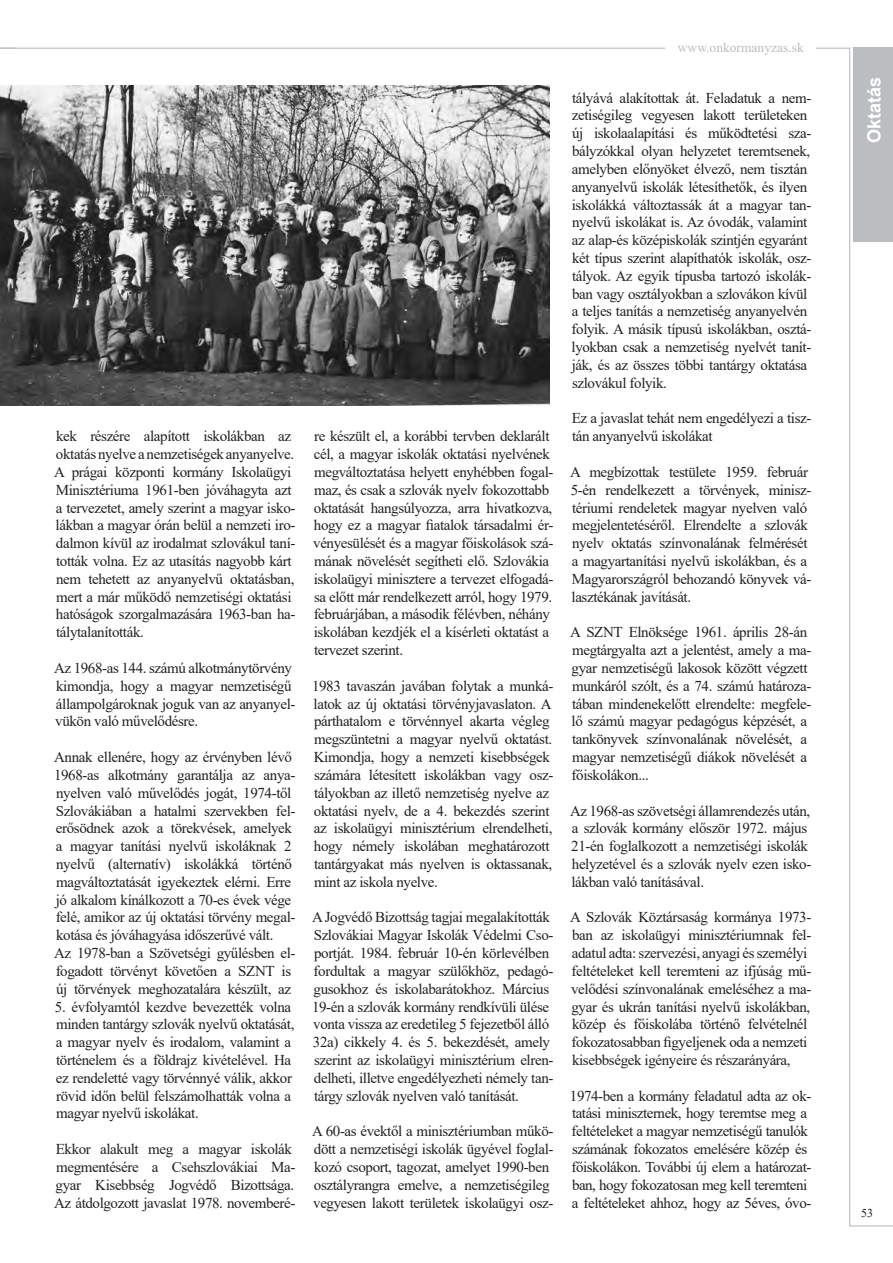
<style>
.page{position:relative;width:893px;height:1263px;background:#fff}
.page>*{position:absolute;margin:0;border:0;box-sizing:border-box;transform-origin:0 0}
.t1{font:700 18px "Arial";color:#fff}
.t2{font:15px/17.9px "Times New Roman";letter-spacing:-.025em;color:#231f20}
.t3{font:13.5px "Times New Roman";color:#bcbdc0}
.t4{font:12px "Times New Roman";color:#231f20}
</style>
<div class="page">
<svg style="left:816px;top:47px;width:77px;height:1180px"></svg>
<div style="left:853px;top:48px;width:40px;height:194px;background:#bcbdc0"></div>
<hr style="left:0;top:48px;width:665px;height:1px;background:#bcbdc0">
<img style="left:0;top:85px;width:550px;height:321px">
<p class="t2" style="left:54px;top:427px;width:243px">kek részére alapított iskolákban az oktatás nyelve a nemzetiségek anyanyelve.<br>A prágai központi kormány Iskolaügyi Minisztériuma 1961-ben jóváhagyta azt a tervezetet, amely szerint a magyar isko&shy;lákban a magyar órán belül a nemzeti iro&shy;dalmon kívül az irodalmat szlovákul taní&shy;tották volna. Ez az utasítás nagyobb kárt nem tehetett az anyanyelvű oktatásban, mert a már működő nemzetiségi oktatási hatóságok szorgalmazására 1963-ban ha&shy;tálytalanították.</p>
<p class="t2" style="left:54px;top:658px;width:243px">Az 1968-as 144. számú alkotmánytörvény kimondja, hogy a magyar nemzetiségű állampolgároknak joguk van az anyanyel&shy;vükön való művelődésre.</p>
<p class="t2" style="left:54px;top:748px;width:243px">Annak ellenére, hogy az érvényben lévő 1968-as alkotmány garantálja az anya&shy;nyelven való művelődés jogát, 1974-től Szlovákiában a hatalmi szervekben fel&shy;erősödnek azok a törekvések, amelyek a magyar tanítási nyelvű iskoláknak 2 nyelvű (alternatív) iskolákká történő magváltoztatását igyekeztek elérni. Erre jó alkalom kínálkozott a 70-es évek vége felé, amikor az új oktatási törvény megal&shy;kotása és jóváhagyása időszerűvé vált.</p>
<p class="t2" style="left:54px;top:944px;width:243px">Az 1978-ban a Szövetségi gyűlésben el&shy;fogadott törvényt követően a SZNT is új törvények meghozatalára készült, az</p>
<p class="t2" style="left:55px;top:997px;width:241px">5. évfolyamtól kezdve bevezették volna minden tantárgy szlovák nyelvű oktatását, a magyar nyelv és irodalom, valamint a történelem és a földrajz kivételével. Ha ez rendeletté vagy törvénnyé válik, akkor rövid időn belül felszámolhatták volna a magyar nyelvű iskolákat.</p>
<p class="t2" style="left:54px;top:1140px;width:243px">Ekkor alakult meg a magyar iskolák megmentésére a Csehszlovákiai Ma&shy;gyar Kisebbség Jogvédő Bizottsága.<br>Az átdolgozott javaslat 1978. novemberé-</p>
<p class="t2" style="left:313px;top:427px;width:242px">re készült el, a korábbi tervben deklarált cél, a magyar iskolák oktatási nyelvének megváltoztatása helyett enyhébben fogal&shy;maz, és csak a szlovák nyelv fokozottabb oktatását hangsúlyozza, arra hivatkozva, hogy ez a magyar fiatalok társadalmi ér&shy;vényesülését és a magyar főiskolások szá&shy;mának növelését segítheti elő. Szlovákia iskolaügyi minisztere a tervezet elfogadá&shy;sa előtt már rendelkezett arról, hogy 1979. februárjában, a második félévben, néhány iskolában kezdjék el a kísérleti oktatást a tervezet szerint.</p>
<p class="t2" style="left:312px;top:676px;width:243px">1983 tavaszán javában folytak a munká&shy;latok az új oktatási törvényjavaslaton. A párthatalom e törvénnyel akarta végleg megszüntetni a magyar nyelvű oktatást.<br>Kimondja, hogy a nemzeti kisebbségek számára létesített iskolákban vagy osz&shy;tályokban az illető nemzetiség nyelve az oktatási nyelv, de a 4. bekezdés szerint az iskolaügyi minisztérium elrendelheti, hogy némely iskolában meghatározott tantárgyakat más nyelven is oktassanak, mint az iskola nyelve.</p>
<p class="t2" style="left:312px;top:908px;width:243px">A Jogvédő Bizottság tagjai megalakították Szlovákiai Magyar Iskolák Védelmi Cso&shy;portját. 1984. február 10-én körlevélben fordultak a magyar szülőkhöz, pedagó&shy;gusokhoz és iskolabarátokhoz. Március 19-én a szlovák kormány rendkívüli ülése vonta vissza az eredetileg 5 fejezetből álló 32a) cikkely 4. és 5. bekezdését, amely szerint az iskolaügyi minisztérium elren&shy;delheti, illetve engedélyezheti némely tan&shy;tárgy szlovák nyelven való tanítását.</p>
<p class="t2" style="left:312px;top:1122px;width:243px">A 60-as évektől a minisztériumban műkö&shy;dött a nemzetiségi iskolák ügyével foglal&shy;kozó csoport, tagozat, amelyet 1990-ben osztályrangra emelve, a nemzetiségileg vegyesen lakott területek iskolaügyi osz-</p>
<p class="t3" style="left:678px;top:38px;width:127px">www.onkormanyzas.sk</p>
<p class="t2" style="left:571px;top:88px;width:241px">tályává alakítottak át. Feladatuk a nem&shy;zetiségileg vegyesen lakott területeken új iskolaalapítási és működtetési sza&shy;bályzókkal olyan helyzetet teremtsenek, amelyben előnyöket élvező, nem tisztán anyanyelvű iskolák létesíthetők, és ilyen iskolákká változtassák át a magyar tan&shy;nyelvű iskolákat is. Az óvodák, valamint az alap-és középiskolák szintjén egyaránt két típus szerint alapíthatók iskolák, osz&shy;tályok. Az egyik típusba tartozó iskolák&shy;ban vagy osztályokban a szlovákon kívül a teljes tanítás a nemzetiség anyanyelvén folyik. A másik típusú iskolákban, osztá&shy;lyokban csak a nemzetiség nyelvét tanít&shy;ják, és az összes többi tantárgy oktatása szlovákul folyik.</p>
<p class="t2" style="left:572px;top:409px;width:241px">Ez a javaslat tehát nem engedélyezi a tisz&shy;tán anyanyelvű iskolákat</p>
<p class="t2" style="left:570px;top:462px;width:243px">A megbízottak testülete 1959. február 5-én rendelkezett a törvények, minisz&shy;tériumi rendeletek magyar nyelven való megjelentetéséről. Elrendelte a szlovák nyelv oktatás színvonalának felmérését a magyartanítási nyelvű iskolákban, és a Magyarországról behozandó könyvek vá&shy;lasztékának javítását.</p>
<p class="t2" style="left:570px;top:623px;width:243px">A SZNT Elnöksége 1961. április 28-án megtárgyalta azt a jelentést, amely a ma&shy;gyar nemzetiségű lakosok között végzett munkáról szólt, és a 74. számú határoza&shy;tában mindenekelőtt elrendelte: megfele&shy;lő számú magyar pedagógus képzését, a tankönyvek színvonalának növelését, a magyar nemzetiségű diákok növelését a főiskolákon...</p>
<p class="t2" style="left:570px;top:801px;width:243px">Az 1968-as szövetségi államrendezés után, a szlovák kormány először 1972. május 21-én foglalkozott a nemzetiségi iskolák helyzetével és a szlovák nyelv ezen isko&shy;lákban való tanításával.</p>
<p class="t2" style="left:570px;top:908px;width:243px">A Szlovák Köztársaság kormánya 1973- ban az iskolaügyi minisztériumnak fel&shy;adatul adta: szervezési, anyagi és személyi feltételeket kell teremteni az ifjúság mű&shy;velődési színvonalának emeléséhez a ma&shy;gyar és ukrán tanítási nyelvű iskolákban, közép és főiskolába történő felvételnél fokozatosabban figyeljenek oda a nemzeti kisebbségek igényeire és részarányára,</p>
<p class="t2" style="left:570px;top:1086px;width:243px">1974-ben a kormány feladatul adta az ok&shy;tatási miniszternek, hogy teremtse meg a feltételeket a magyar nemzetiségű tanulók számának fokozatos emelésére közép és főiskolákon. További új elem a határozat&shy;ban, hogy fokozatosan meg kell teremteni a feltételeket ahhoz, hogy az 5éves, óvo-</p>
<p class="t1" style="left:861px;top:143px;width:68px;rotate:-90deg">Oktatás</p>
<p class="t4" style="left:861px;top:1204px;width:13px">53</p>
</div>
